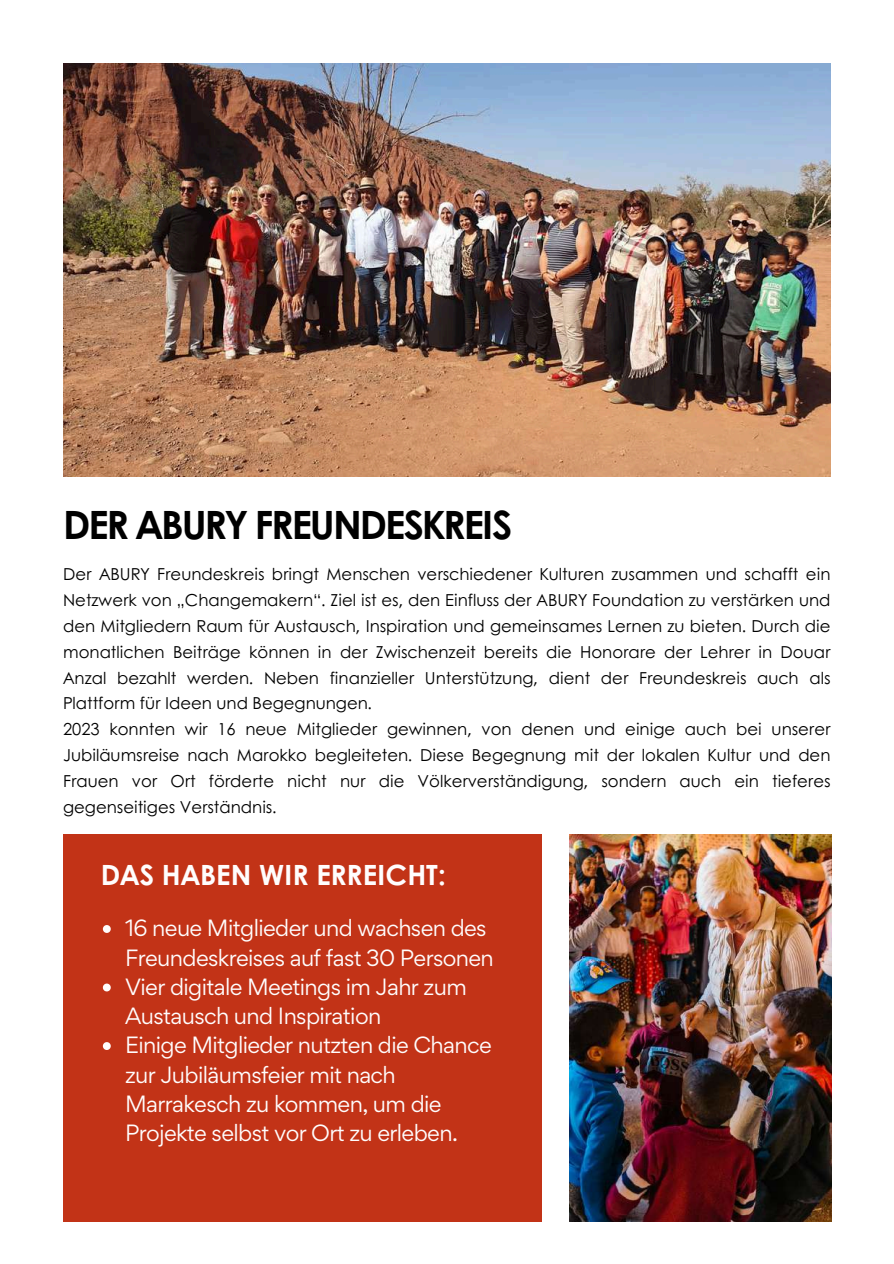
<style>
.page{position:relative;width:894px;height:1264px;background:#fff}
.page>*{position:absolute;margin:0;border:0;box-sizing:border-box;transform-origin:0 0}
.t1{font:700 39px "Century Gothic";letter-spacing:-.05em;color:#000}
.t2{font:700 27.9px "Century Gothic";color:#fffdfd}
.t3{font:21px/29.2px "Gordita";letter-spacing:-.03em;color:#fffdfd}
.t4{font:16.5px/25.8px "Century Gothic";color:#000}
</style>
<div class="page">
<img style="left:63px;top:63px;width:767px;height:413px">
<img style="left:569px;top:834px;width:262px;height:387px">
<div style="left:63px;top:833px;width:478px;height:388px;background:#c23317"></div>
<svg style="left:103px;top:925px;width:8px;height:7px"></svg>
<svg style="left:103px;top:983px;width:8px;height:8px"></svg>
<svg style="left:103px;top:1042px;width:8px;height:7px"></svg>
<h1 class="t1" style="left:63px;top:495px;width:450px">DER ABURY FREUNDESKREIS</h1>
<p class="t4" style="left:63px;top:560px;width:768px">Der ABURY Freundeskreis bringt Menschen verschiedener Kulturen zusammen und schafft ein Netzwerk von „Changemakern“. Ziel ist es, den Einfluss der ABURY Foundation zu verstärken und den Mitgliedern Raum für Austausch, Inspiration und gemeinsames Lernen zu bieten. Durch die monatlichen Beiträge können in der Zwischenzeit bereits die Honorare der Lehrer in Douar Anzal bezahlt werden. Neben finanzieller Unterstützung, dient der Freundeskreis auch als Plattform für Ideen und Begegnungen.<br>2023 konnten wir 16 neue Mitglieder gewinnen, von denen und einige auch bei unserer Jubiläumsreise nach Marokko begleiteten. Diese Begegnung mit der lokalen Kultur und den Frauen vor Ort förderte nicht nur die Völkerverständigung, sondern auch ein tieferes gegenseitiges Verständnis.</p>
<h2 class="t2" style="left:101px;top:854px;width:346px">DAS HABEN WIR ERREICHT:</h2>
<p class="t3" style="left:125px;top:913px;width:370px">16 neue Mitglieder und wachsen des<br>Freundeskreises auf fast 30 Personen<br>Vier digitale Meetings im Jahr zum<br>Austausch und Inspiration<br>Einige Mitglieder nutzten die Chance zur Jubiläumsfeier mit nach<br>Marrakesch zu kommen, um die<br>Projekte selbst vor Ort zu erleben.</p>
</div>
